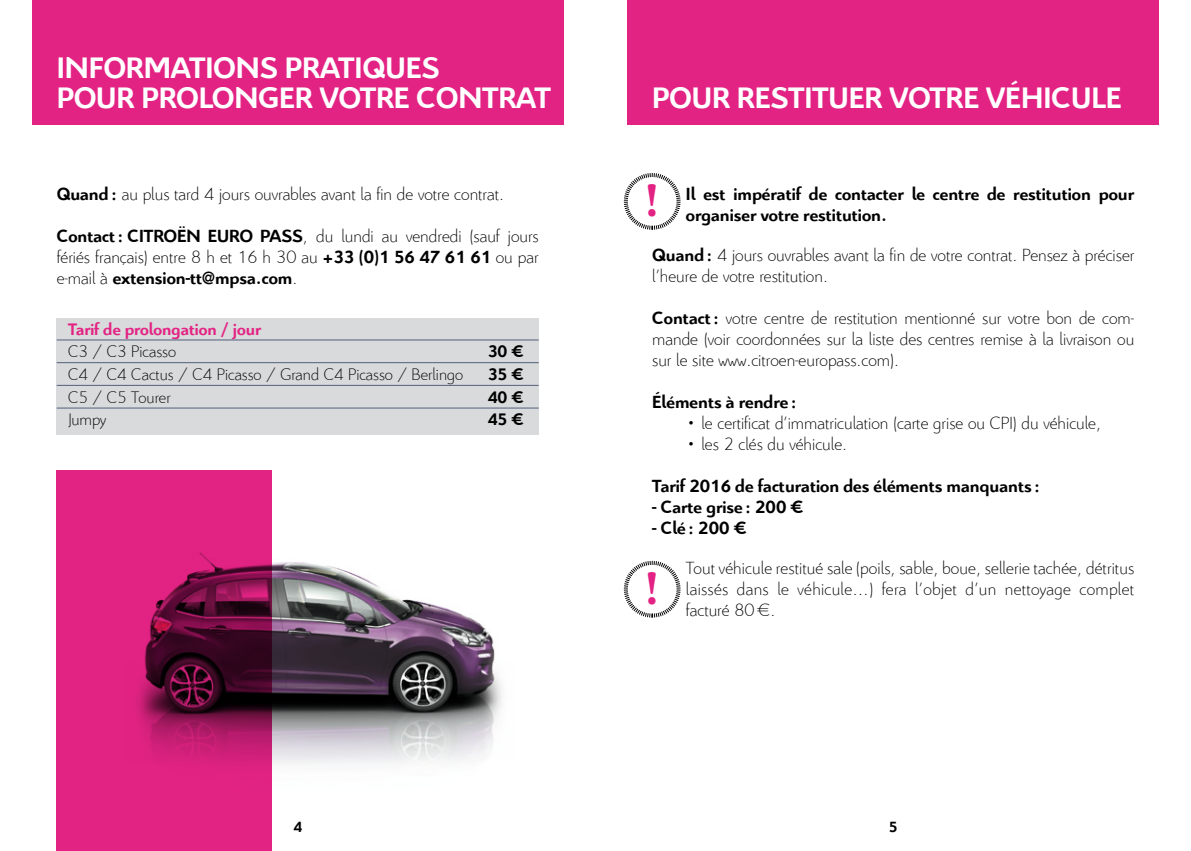
<style>
.page{position:relative;width:1191px;height:851px;background:#fff}
.page>*{position:absolute;margin:0;border:0;box-sizing:border-box;transform-origin:0 0}
.t1{font:700 48px "Minion Pro";color:#e32384}
.t2{font:700 32px "Citroen";color:#fff}
.t3{font:300 19px/21px "Citroen";color:#000;text-align:justify}
.t4{font:700 19px/21px "Citroen";color:#000}
.t5{font:300 18px "Citroen";color:#000}
.t6{font:700 18px "Citroen";color:#e32384}
.t7{font:700 18px "Citroen";color:#000}
.t8{font:700 16px "Citroen";color:#000}
.s1{font-weight:700}
</style>
<div class="page">
<div style="left:32px;top:0;width:531px;height:125px;background:#e32384"></div>
<div style="left:627px;top:0;width:532px;height:125px;background:#e32384"></div>
<div style="left:57px;top:318px;width:482px;height:116px;background:#d9dadb"></div>
<hr style="left:57px;top:339px;width:482px;height:1px;background:#535f7c">
<hr style="left:57px;top:362px;width:482px;height:1px;background:#535f7c">
<hr style="left:57px;top:385px;width:482px;height:1px;background:#535f7c">
<hr style="left:57px;top:407px;width:482px;height:1px;background:#535f7c">
<svg style="left:623px;top:560px;width:58px;height:58px"></svg>
<svg style="left:623px;top:173px;width:58px;height:57px"></svg>
<div style="left:57px;top:471px;width:215px;height:379px;background:#e32384"></div>
<img style="left:137px;top:552px;width:365px;height:212px">
<p class="t2" style="left:57px;top:45px;width:384px">INFORMATIONS PRATIQUES</p>
<p class="t2" style="left:57px;top:75px;width:495px">POUR PROLONGER VOTRE CONTRAT</p>
<p class="t3" style="left:57px;top:182px;width:449px"><span class="s1">Quand:</span> au plus tard 4 jours ouvrables avant la fin de votre contrat.</p>
<p class="t3" style="left:57px;top:224px;width:483px"><span class="s1">Contact: CITROËN EURO PASS</span>, du lundi au vendredi (sauf jours fériés français) entre 8 h et 16 h 30 au <span class="s1">+33 (0)1 56 47 61 61</span> ou par e-mail à <span class="s1">extension-tt@mpsa.com</span>.</p>
<p class="t6" style="left:68px;top:316px;width:194px">Tarif de prolongation / jour</p>
<p class="t5" style="left:68px;top:339px;width:109px">C3 / C3 Picasso</p>
<p class="t5" style="left:68px;top:362px;width:396px">C4 / C4 Cactus / C4 Picasso / Grand C4 Picasso / Berlingo</p>
<p class="t5" style="left:68px;top:384px;width:104px">C5 / C5 Tourer</p>
<p class="t5" style="left:68px;top:407px;width:40px">Jumpy</p>
<p class="t7" style="left:488px;top:339px;width:38px">30 €</p>
<p class="t7" style="left:488px;top:362px;width:38px">35 €</p>
<p class="t7" style="left:488px;top:384px;width:38px">40 €</p>
<p class="t7" style="left:488px;top:407px;width:38px">45 €</p>
<p class="t8" style="left:293px;top:815px;width:10px">4</p>
<p class="t2" style="left:652px;top:75px;width:471px">POUR RESTITUER VOTRE VÉHICULE</p>
<p class="t1" style="left:645px;top:167px;width:15px">!</p>
<p class="t4" style="left:686px;top:182px;width:450px">Il est impératif de contacter le centre de restitution pour organiser votre restitution.</p>
<p class="t3" style="left:652px;top:243px;width:483px"><span class="s1">Quand:</span> 4 jours ouvrables avant la fin de votre contrat. Pensez à préciser l’heure de votre restitution.</p>
<p class="t3" style="left:652px;top:306px;width:483px"><span class="s1">Contact:</span> votre centre de restitution mentionné sur votre bon de com&shy;mande (voir coordonnées sur la liste des centres remise à la livraison ou sur le site www.citroen-europass.com).</p>
<p class="t4" style="left:652px;top:390px;width:146px">Éléments à rendre :</p>
<p class="t3" style="left:686px;top:411px;width:416px">• le certificat d’immatriculation (carte grise ou CPI) du véhicule,</p>
<p class="t3" style="left:686px;top:432px;width:162px">• les 2 clés du véhicule.</p>
<p class="t4" style="left:652px;top:474px;width:389px">Tarif 2016 de facturation des éléments manquants :</p>
<p class="t4" style="left:652px;top:495px;width:153px">- Carte grise : 200 €</p>
<p class="t4" style="left:652px;top:516px;width:96px">- Clé : 200 €</p>
<p class="t3" style="left:686px;top:556px;width:450px">Tout véhicule restitué sale (poils, sable, boue, sellerie tachée, détritus laissés dans le véhicule…) fera l’objet d’un nettoyage complet facturé 80€.</p>
<p class="t1" style="left:645px;top:554px;width:15px">!</p>
<p class="t8" style="left:889px;top:815px;width:10px">5</p>
</div>
